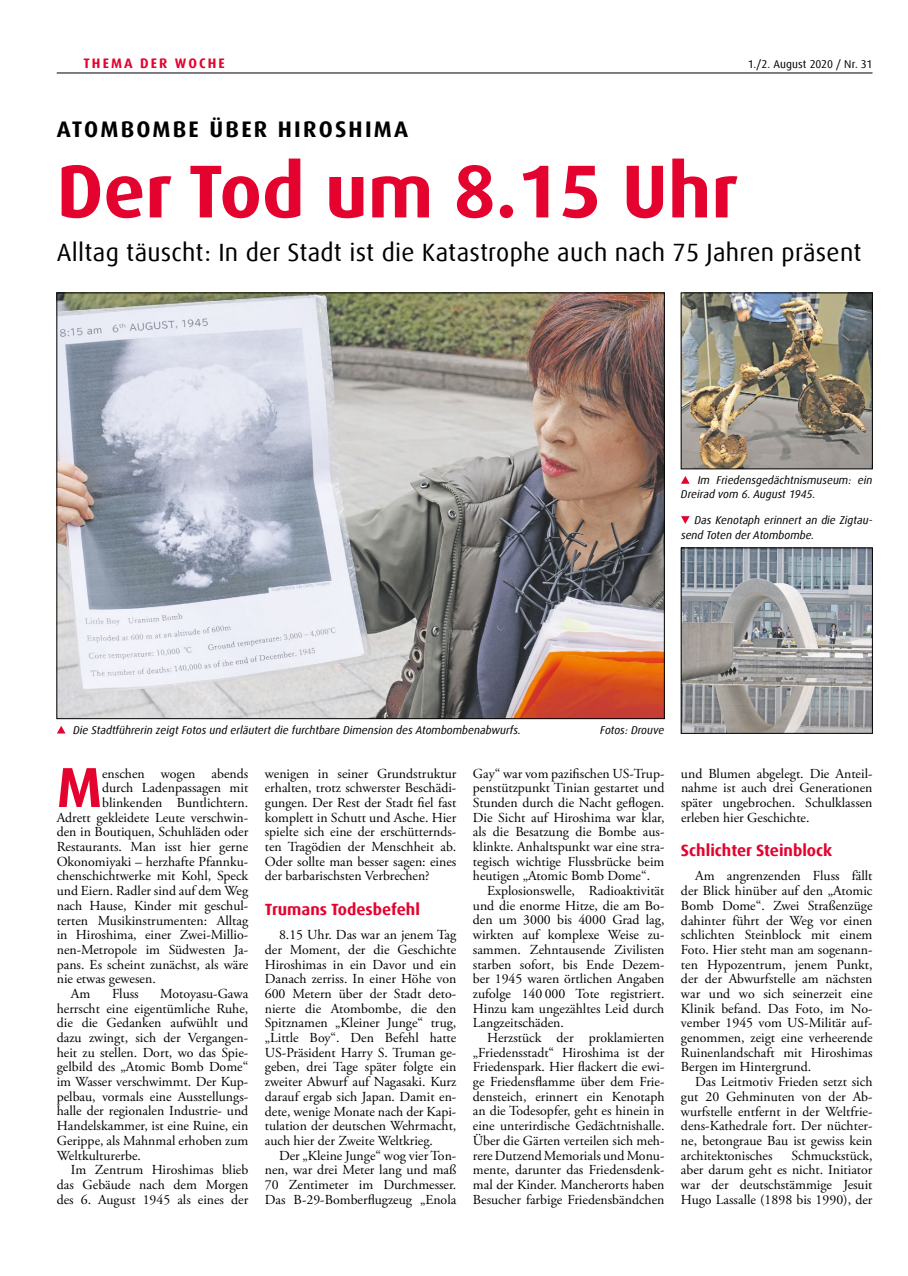
<style>
.page{position:relative;width:908px;height:1276px;background:#fff}
.page>*{position:absolute;margin:0;border:0;box-sizing:border-box;transform-origin:0 0}
.t1{font:700 75px "Dax Offc Pro";color:#e4032e}
.t2{font:700 56.5px "Dax Offc Pro";color:#e4032e}
.t3{font:25px "Dax Offc Pro";letter-spacing:.01em;color:#000}
.t4{font:700 22.5px "Dax Offc Pro";letter-spacing:.1em;color:#000}
.t5{font:700 16.25px "Dax Offc Pro";color:#e4032e}
.t6{font:13.75px/14.6px "Adobe Garamond Pro";color:#000;text-align:justify}
.t7{font:700 13.75px "Dax Offc Pro";letter-spacing:.15em;color:#e4032e}
.t8{font:italic 11.25px/14.8px "Dax Offc Pro";color:#000}
.t9{font:11.25px "Dax Offc Pro";letter-spacing:.005em;color:#000}
</style>
<div class="page">
<hr style="left:57px;top:73px;width:815px;height:1px;background:#000">
<img style="left:59px;top:295px;width:603px;height:422px">
<svg style="left:681px;top:476px;width:8px;height:8px"></svg>
<img style="left:682px;top:295px;width:188px;height:172px">
<svg style="left:57px;top:726px;width:8px;height:7px"></svg>
<img style="left:682px;top:550px;width:188px;height:181px">
<svg style="left:681px;top:516px;width:8px;height:8px"></svg>
<p class="t7" style="left:83px;top:54px;width:143px">THEMA DER WOCHE</p>
<p class="t9" style="left:747px;top:56px;width:126px">1./2. August 2020 / Nr. 31</p>
<h3 class="t4" style="left:57px;top:115px;width:353px">ATOMBOMBE ÜBER HIROSHIMA</h3>
<h1 class="t1" style="left:57px;top:143px;width:682px">Der Tod um 8.15 Uhr</h1>
<h3 class="t3" style="left:57px;top:236px;width:805px">Alltag täuscht: In der Stadt ist die Katastrophe auch nach 75 Jahren präsent</h3>
<p class="t8" style="left:680px;top:472px;width:193px;text-indent:17px">Im Friedensgedächtnismuseum: ein<br>Dreirad vom 6. August 1945.</p>
<p class="t8" style="left:680px;top:513px;width:193px;text-indent:14px">Das Kenotaph erinnert an die Zigtau&shy;send Toten der Atombombe.</p>
<p class="t8" style="left:73px;top:722px;width:449px">Die Stadtführerin zeigt Fotos und erläutert die furchtbare Dimension des Atombombenabwurfs.</p>
<p class="t8" style="left:600px;top:722px;width:66px">Fotos: Drouve</p>
<h2 class="t2" style="left:57px;top:751px;width:47px">M</h2>
<p class="t6" style="left:102px;top:766px;width:148px">enschen wogen abends</p>
<p class="t6" style="left:102px;top:781px;width:148px">durch Ladenpassagen mit</p>
<p class="t6" style="left:102px;top:796px;width:148px">blinkenden Buntlichtern.</p>
<p class="t6" style="left:57px;top:810px;width:193px">Adrett gekleidete Leute verschwin-</p>
<p class="t6" style="left:57px;top:825px;width:193px">den in Boutiquen, Schuhläden oder</p>
<p class="t6" style="left:57px;top:840px;width:193px">Restaurants. Man isst hier gerne</p>
<p class="t6" style="left:57px;top:854px;width:193px">Okonomiyaki – herzhafte Pfannku-</p>
<p class="t6" style="left:57px;top:869px;width:193px">chenschichtwerke mit Kohl, Speck</p>
<p class="t6" style="left:57px;top:884px;width:193px">und Eiern. Radler sind auf dem Weg</p>
<p class="t6" style="left:57px;top:898px;width:193px">nach Hause, Kinder mit geschul-</p>
<p class="t6" style="left:57px;top:913px;width:193px">terten Musikinstrumenten: Alltag</p>
<p class="t6" style="left:57px;top:928px;width:193px">in Hiroshima, einer Zwei-Millio-</p>
<p class="t6" style="left:57px;top:942px;width:193px">nen-Metropole im Südwesten Ja-</p>
<p class="t6" style="left:57px;top:957px;width:193px">pans. Es scheint zunächst, als wäre</p>
<p class="t6" style="left:57px;top:972px;width:100px">nie etwas gewesen.</p>
<p class="t6" style="left:71px;top:986px;width:21px">Am</p>
<p class="t6" style="left:112px;top:986px;width:28px">Fluss</p>
<p class="t6" style="left:57px;top:986px;width:193px;text-indent:103px">Motoyasu-Gawa herrscht eine eigentümliche Ruhe, die die Gedanken aufwühlt und dazu zwingt, sich der Vergangen&shy;heit zu stellen. Dort, wo das Spie&shy;gelbild des „Atomic Bomb Dome“ im Wasser verschwimmt. Der Kup&shy;pelbau, vormals eine Ausstellungs&shy;halle der regionalen Industrie- und Handelskammer, ist eine Ruine, ein Gerippe, als Mahnmal erhoben zum Weltkulturerbe.</p>
<p class="t6" style="left:57px;top:1163px;width:193px;text-indent:14px">Im Zentrum Hiroshimas blieb das Gebäude nach dem Morgen des 6. August 1945 als eines der</p>
<p class="t6" style="left:265px;top:766px;width:193px">wenigen in seiner Grundstruktur erhalten, trotz schwerster Beschädi&shy;gungen. Der Rest der Stadt fiel fast komplett in Schutt und Asche. Hier spielte sich eine der erschütternds&shy;ten Tragödien der Menschheit ab.<br>Oder sollte man besser sagen: eines der barbarischsten Verbrechen?</p>
<p class="t5" style="left:265px;top:899px;width:156px">Trumans Todesbefehl</p>
<p class="t6" style="left:265px;top:928px;width:193px;text-indent:14px">8.15 Uhr. Das war an jenem Tag der Moment, der die Geschichte Hiroshimas in ein Davor und ein Danach zerriss. In einer Höhe von 600 Metern über der Stadt deto&shy;nierte die Atombombe, die den Spitznamen „Kleiner Junge“ trug, „Little Boy“. Den Befehl hatte US-Präsident Harry S. Truman ge&shy;geben, drei Tage später folgte ein zweiter Abwurf auf Nagasaki. Kurz darauf ergab sich Japan. Damit en&shy;dete, wenige Monate nach der Kapi&shy;tulation der deutschen Wehrmacht, auch hier der Zweite Weltkrieg.</p>
<p class="t6" style="left:265px;top:1148px;width:193px;text-indent:14px">Der „Kleine Junge“ wog vier Ton&shy;nen, war drei Meter lang und maß 70 Zentimeter im Durchmesser.<br>Das B-29-Bomberflugzeug „Enola</p>
<p class="t6" style="left:472px;top:766px;width:193px">Gay“ war vom pazifischen US-Trup&shy;penstützpunkt Tinian gestartet und Stunden durch die Nacht geflogen.<br>Die Sicht auf Hiroshima war klar, als die Besatzung die Bombe aus&shy;klinkte. Anhaltspunkt war eine stra&shy;tegisch wichtige Flussbrücke beim heutigen „Atomic Bomb Dome“.</p>
<p class="t6" style="left:472px;top:884px;width:193px;text-indent:14px">Explosionswelle, Radioaktivität und die enorme Hitze, die am Bo&shy;den um 3000 bis 4000 Grad lag, wirkten auf komplexe Weise zu&shy;sammen. Zehntausende Zivilisten starben sofort, bis Ende Dezem&shy;ber 1945 waren örtlichen Angaben zufolge 140 000 Tote registriert.<br>Hinzu kam ungezähltes Leid durch Langzeitschäden.</p>
<p class="t6" style="left:472px;top:1030px;width:193px;text-indent:14px">Herzstück der proklamierten „Friedensstadt“ Hiroshima ist der Friedenspark. Hier flackert die ewi&shy;ge Friedensflamme über dem Frie&shy;densteich, erinnert ein Kenotaph an die Todesopfer, geht es hinein in eine unterirdische Gedächtnishalle.<br>Über die Gärten verteilen sich meh&shy;rere Dutzend Memorials und Monu&shy;mente, darunter das Friedensdenk&shy;mal der Kinder. Mancherorts haben Besucher farbige Friedensbändchen</p>
<p class="t6" style="left:680px;top:766px;width:193px">und Blumen abgelegt. Die Anteil&shy;nahme ist auch drei Generationen später ungebrochen. Schulklassen erleben hier Geschichte.</p>
<p class="t5" style="left:680px;top:840px;width:153px">Schlichter Steinblock</p>
<p class="t6" style="left:680px;top:869px;width:193px;text-indent:14px">Am angrenzenden Fluss fällt der Blick hinüber auf den „Atomic Bomb Dome“. Zwei Straßenzüge dahinter führt der Weg vor einen schlichten Steinblock mit einem Foto. Hier steht man am sogenann&shy;ten Hypozentrum, jenem Punkt, der der Abwurfstelle am nächsten war und wo sich seinerzeit eine Klinik befand. Das Foto, im No&shy;vember 1945 vom US-Militär auf&shy;genommen, zeigt eine verheerende Ruinenlandschaft mit Hiroshimas Bergen im Hintergrund.</p>
<p class="t6" style="left:680px;top:1075px;width:193px;text-indent:14px">Das Leitmotiv Frieden setzt sich gut 20 Gehminuten von der Ab&shy;wurfstelle entfernt in der Weltfrie&shy;dens-Kathedrale fort. Der nüchter&shy;ne, betongraue Bau ist gewiss kein architektonisches</p>
<p class="t6" style="left:680px;top:1148px;width:193px;text-indent:110px">Schmuckstück, aber darum geht es nicht. Initiator war der deutschstämmige Jesuit Hugo Lassalle (1898 bis 1990), der</p>
</div>
